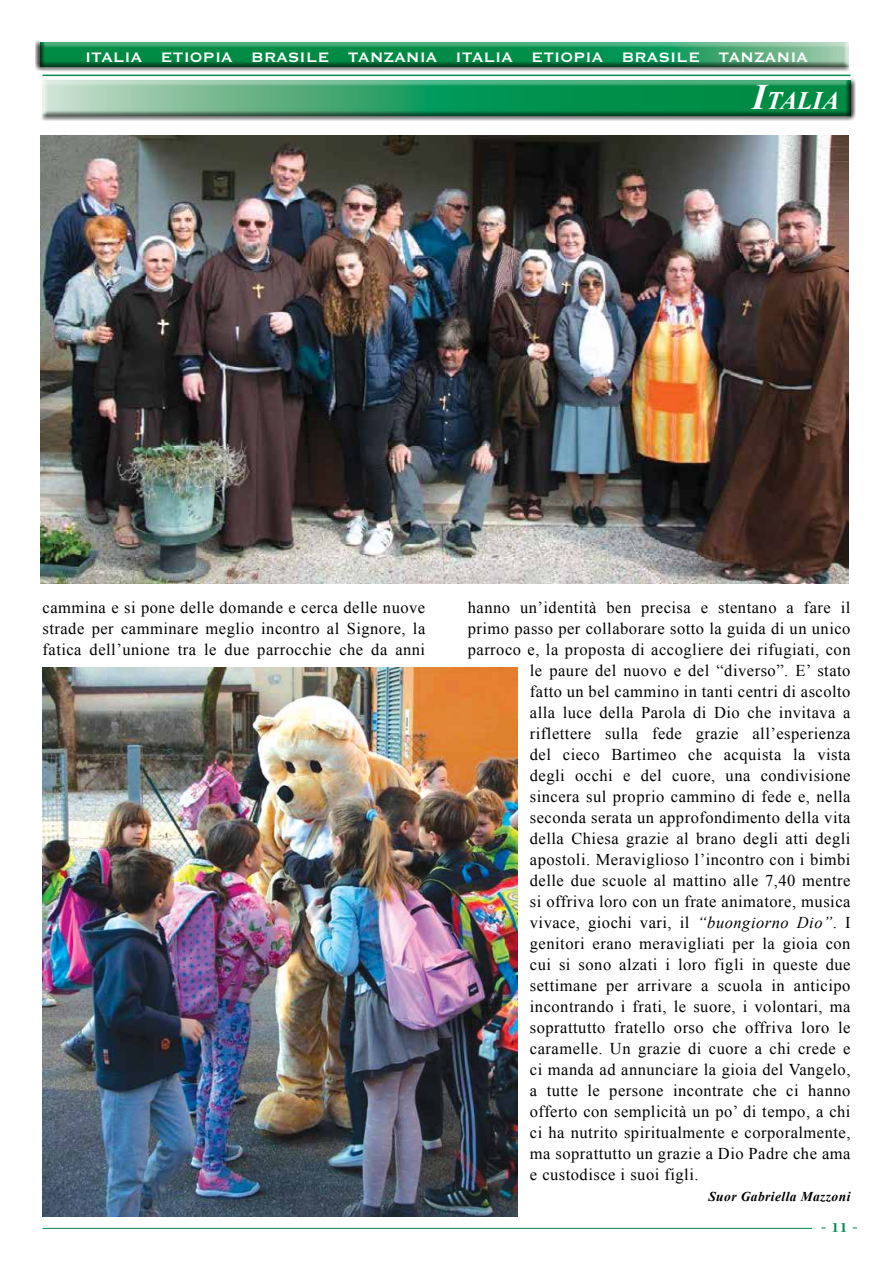
<style>
.page{position:relative;width:893px;height:1263px;background:#fff}
.page>*{position:absolute;margin:0;border:0;box-sizing:border-box;transform-origin:0 0}
.t1{font:italic 700 25.2px "Times New Roman";color:#fff}
.t2{font:700 18px "Copperplate Gothic BT";color:#fff}
.t3{font:18px "Minion Pro";color:#00864a}
.t4{font:16.5px/21px "Times New Roman";letter-spacing:.03em;color:#000;text-align:justify}
.t5{font:italic 700 13.5px "Times New Roman";letter-spacing:.03em;color:#000}
.s1{font-size:36px}
.s2{font-style:italic}
.s3{font-family:"Bodoni";font-weight:700;font-size:13.5px}
</style>
<div class="page">
<hr style="left:43px;top:1228px;width:769px;height:1px;background:#00864a">
<div style="left:35px;top:38px;width:817px;height:34px;background:#000;opacity:.75"></div>
<hr style="left:43px;top:75px;width:807px;height:1px;background:#00864a">
<div style="left:39px;top:77px;width:816px;height:44px;background:#000;opacity:.75"></div>
<img style="left:40px;top:135px;width:808px;height:449px">
<img style="left:43px;top:668px;width:474px;height:548px">
<p class="t2" style="left:85px;top:47px;width:724px">ITALIA ETIOPIA BRASILE TANZANIA ITALIA ETIOPIA BRASILE TANZANIA</p>
<h1 class="t1" style="left:752px;top:83px;width:88px"><span class="s1">I</span>talia</h1>
<p class="t4" style="left:43px;top:597px;width:384px">cammina e si pone delle domande e cerca delle nuove strade per camminare meglio incontro al Signore, la fatica dell’unione tra le due parrocchie che da anni</p>
<p class="t4" style="left:468px;top:597px;width:384px">hanno un’identità ben precisa e stentano a fare il</p>
<p class="t4" style="left:468px;top:618px;width:384px">primo passo per collaborare sotto la guida di un unico</p>
<p class="t4" style="left:468px;top:639px;width:384px">parroco e, la proposta di accogliere dei rifugiati, con</p>
<p class="t4" style="left:530px;top:660px;width:322px">le paure del nuovo e del “diverso”. E’ stato</p>
<p class="t4" style="left:530px;top:681px;width:322px">fatto un bel cammino in tanti centri di ascolto</p>
<p class="t4" style="left:530px;top:702px;width:322px">alla luce della Parola di Dio che invitava a</p>
<p class="t4" style="left:530px;top:723px;width:322px">riflettere sulla fede grazie all’esperienza</p>
<p class="t4" style="left:530px;top:744px;width:322px">del cieco Bartimeo che acquista la vista</p>
<p class="t4" style="left:530px;top:765px;width:322px">degli occhi e del cuore, una condivisione</p>
<p class="t4" style="left:530px;top:786px;width:322px">sincera sul proprio cammino di fede e, nella</p>
<p class="t4" style="left:530px;top:807px;width:322px">seconda serata un approfondimento della vita</p>
<p class="t4" style="left:530px;top:828px;width:322px">della Chiesa grazie al brano degli atti degli</p>
<p class="t4" style="left:530px;top:849px;width:322px">apostoli. Meraviglioso l’incontro con i bimbi</p>
<p class="t4" style="left:530px;top:870px;width:322px">delle due scuole al mattino alle 7,40 mentre</p>
<p class="t4" style="left:530px;top:891px;width:322px">si offriva loro con un frate animatore, musica</p>
<p class="t4" style="left:530px;top:912px;width:322px">vivace, giochi vari, il <span class="s2">“buongiorno Dio”</span>. I</p>
<p class="t4" style="left:530px;top:933px;width:322px">genitori erano meravigliati per la gioia con</p>
<p class="t4" style="left:530px;top:954px;width:322px">cui si sono alzati i loro figli in queste due</p>
<p class="t4" style="left:530px;top:975px;width:322px">settimane per arrivare a scuola in anticipo</p>
<p class="t4" style="left:530px;top:996px;width:322px">incontrando i frati, le suore, i volontari, ma</p>
<p class="t4" style="left:530px;top:1017px;width:322px">soprattutto fratello orso che offriva loro le</p>
<p class="t4" style="left:530px;top:1038px;width:322px">caramelle. Un grazie di cuore a chi crede e</p>
<p class="t4" style="left:530px;top:1059px;width:322px">ci manda ad annunciare la gioia del Vangelo,</p>
<p class="t4" style="left:530px;top:1080px;width:322px">a tutte le persone incontrate che ci hanno</p>
<p class="t4" style="left:530px;top:1101px;width:322px">offerto con semplicità un po’ di tempo, a chi</p>
<p class="t4" style="left:530px;top:1122px;width:322px">ci ha nutrito spiritualmente e corporalmente,</p>
<p class="t4" style="left:530px;top:1143px;width:322px">ma soprattutto un grazie a Dio Padre che ama</p>
<p class="t4" style="left:530px;top:1164px;width:170px">e custodisce i suoi figli.</p>
<p class="t5" style="left:708px;top:1187px;width:144px">Suor Gabriella Mazzoni</p>
<p class="t3" style="left:821px;top:1215px;width:39px">- <span class="s3">11</span> -</p>
</div>
